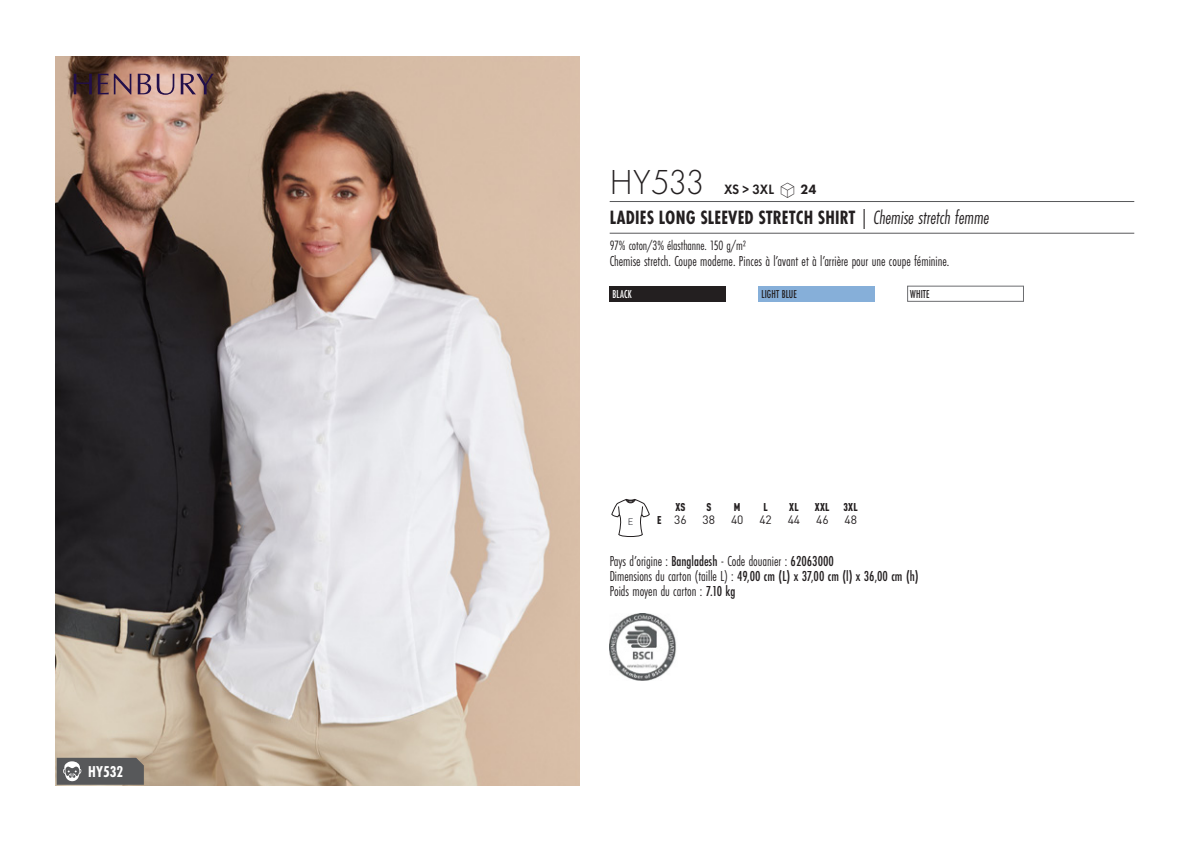
<style>
.page{position:relative;width:1191px;height:842px;background:#fff}
.page>*{position:absolute;margin:0;border:0;box-sizing:border-box;transform-origin:0 0}
.t1{font:300 36px "Futura PT";letter-spacing:-.015em;color:#231f20;scale:.95 1}
.t2{font:700 20px "Futura PT Cond";letter-spacing:.01em;color:#231f20;scale:.95 1}
.t3{font:700 16.4px "Futura PT Cond";letter-spacing:.005em;color:#fff;scale:.95 1}
.t4{font:15px "Futura PT Cond";color:#231f20;scale:.95 1}
.t5{font:500 15px "Futura PT Cond";color:#231f20;scale:.95 1}
.grammage_2020{font:14px "Futura PT Cond";letter-spacing:-.005em;color:#231f20;scale:.95 1}
.t6{font:600 14px "Futura PT";color:#231f20;scale:.95 1}
._88_tailles_tab_maig{font:12px "DIN Pro";color:#231f20}
.Coloris_nuancier{font:500 12px "Futura PT Cond";letter-spacing:.01em;color:#231f20;scale:.9 1}
.Coloris_nuancier_bla{font:500 12px "Futura PT Cond";letter-spacing:.01em;color:#fff;scale:.9 1}
._88_tailles_tab_maig-2{font:900 condensed 11.2px "DIN Pro";letter-spacing:.02em;color:#231f20;scale:.95 1}
.t7{font:300 9.2px "DIN";color:#111219}
.s1{font-family:"Linotype Shapeshifter";font-weight:400;font-size:20px}
.s2{font-weight:800}
.s3{font-weight:400;font-style:italic}
.s4{font-weight:900;font-stretch:condensed;font-size:11.2px}
.s5{font-weight:500}
.s6{font-weight:400}
</style>
<div class="page">
<img style="left:55px;top:57px;width:524px;height:728px">
<svg style="left:74px;top:74px;width:18px;height:20px"></svg>
<svg style="left:98px;top:74px;width:33px;height:20px"></svg>
<svg style="left:138px;top:74px;width:13px;height:20px"></svg>
<svg style="left:157px;top:74px;width:17px;height:21px"></svg>
<svg style="left:181px;top:74px;width:33px;height:20px"></svg>
<div style="left:609px;top:286px;width:117px;height:16px;background:#231f20"></div>
<div style="left:758px;top:286px;width:116px;height:16px;background:#86afd9"></div>
<div style="left:907px;top:286px;width:116px;height:15px;background:#fff;border:1px solid #6c6d70"></div>
<svg style="left:611px;top:499px;width:38px;height:38px"></svg>
<img style="left:609px;top:614px;width:67px;height:66px">
<svg style="left:57px;top:758px;width:87px;height:27px;background:#646466"></svg>
<hr style="left:609px;top:201px;width:525px;height:1px;background:#57585a">
<hr style="left:609px;top:233px;width:525px;height:1px;background:#57585a">
<p class="t3" style="left:88px;top:762px;width:38px">HY532</p>
<p class="t1" style="left:610px;top:162px;width:101px">HY533</p>
<p class="t6" style="left:724px;top:181px;width:99px">XS &gt; 3XL <span class="s1">S</span> <span class="s2">24</span></p>
<p class="t2" style="left:610px;top:206px;width:401px">LADIES LONG SLEEVED STRETCH SHIRT <span class="s3">| Chemise stretch femme</span></p>
<p class="grammage_2020" style="left:609px;top:238px;width:145px">97% coton/3% élasthanne. 150 g/m2</p>
<p class="t4" style="left:609px;top:253px;width:359px">Chemise stretch. Coupe moderne. Pinces à l’avant et à l’arrière pour une coupe féminine.</p>
<p class="Coloris_nuancier_bla" style="left:612px;top:287px;width:23px">BLACK</p>
<p class="Coloris_nuancier" style="left:761px;top:287px;width:41px">LIGHT BLUE</p>
<p class="Coloris_nuancier" style="left:910px;top:287px;width:23px">WHITE</p>
<p class="t7" style="left:628px;top:516px;width:7px">E</p>
<p class="_88_tailles_tab_maig-2" style="left:675px;top:498px;width:12px">XS</p>
<p class="_88_tailles_tab_maig-2" style="left:706px;top:498px;width:7px">S</p>
<p class="_88_tailles_tab_maig-2" style="left:734px;top:498px;width:8px">M</p>
<p class="_88_tailles_tab_maig-2" style="left:763px;top:498px;width:6px">L</p>
<p class="_88_tailles_tab_maig-2" style="left:789px;top:498px;width:12px">XL</p>
<p class="_88_tailles_tab_maig-2" style="left:815px;top:498px;width:46px">XXL 3XL</p>
<p class="_88_tailles_tab_maig" style="left:657px;top:510px;width:31px"><span class="s4">E</span> 36</p>
<p class="_88_tailles_tab_maig" style="left:702px;top:510px;width:14px">38</p>
<p class="_88_tailles_tab_maig" style="left:731px;top:510px;width:14px">40</p>
<p class="_88_tailles_tab_maig" style="left:759px;top:510px;width:14px">42</p>
<p class="_88_tailles_tab_maig" style="left:787px;top:510px;width:14px">44</p>
<p class="_88_tailles_tab_maig" style="left:816px;top:510px;width:14px">46</p>
<p class="_88_tailles_tab_maig" style="left:844px;top:510px;width:14px">48</p>
<p class="t4" style="left:609px;top:552px;width:237px">Pays d’origine : <span class="s5">Bangladesh</span> - Code douanier : <span class="s5">62063000</span></p>
<p class="t5" style="left:609px;top:567px;width:327px"><span class="s6">Dimensions du carton (taille L) :</span> 49,00 cm (L) x 37,00 cm (l) x 36,00 cm (h)</p>
<p class="t4" style="left:609px;top:582px;width:134px">Poids moyen du carton : <span class="s5">7.10 kg</span></p>
</div>
